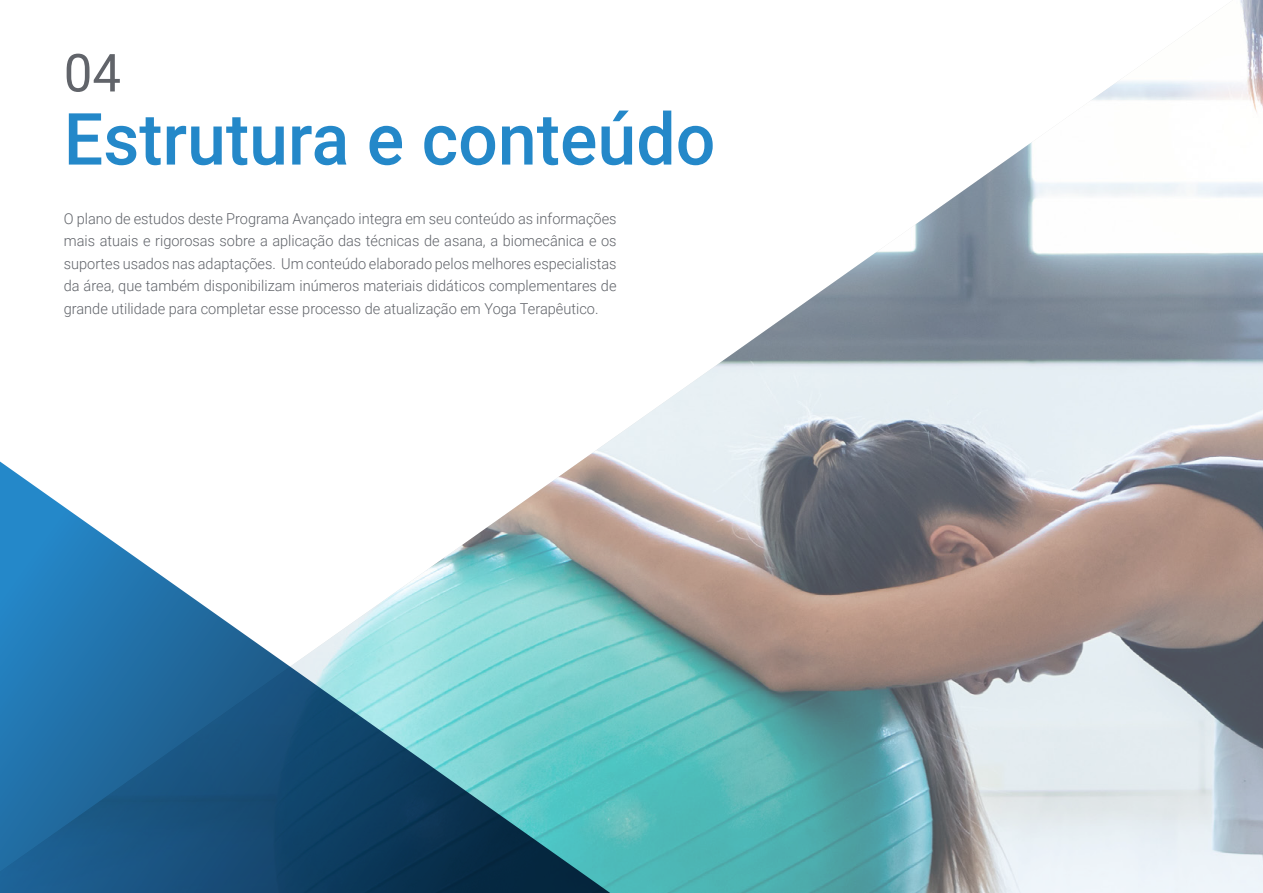
<style>
.page{position:relative;width:1263px;height:893px;background:#fff}
.page>*{position:absolute;margin:0;border:0;box-sizing:border-box;transform-origin:0 0}
.t1{font:500 72px "Roboto";color:#2488c9}
.t2{font:52.5px "Roboto";color:#61646a}
.t3{font:300 15px/22.5px "Roboto";color:#61646a;text-align:justify}
</style>
<div class="page">
<img style="left:602px;top:0;width:661px;height:893px">
<svg style="left:0;top:446px;width:640px;height:447px"></svg>
<h2 class="t2" style="left:64px;top:36px;width:59px">04</h2>
<h1 class="t1" style="left:64px;top:89px;width:653px">Estrutura e conteúdo</h1>
<p class="t3" style="left:64px;top:207px;width:554px">O plano de estudos deste Programa Avançado integra em seu conteúdo as informações mais atuais e rigorosas sobre a aplicação das técnicas de asana, a biomecânica e os suportes usados nas adaptações. Um conteúdo elaborado pelos melhores especialistas da área, que também disponibilizam inúmeros materiais didáticos complementares de grande utilidade para completar esse processo de atualização em Yoga Terapêutico.</p>
</div>
